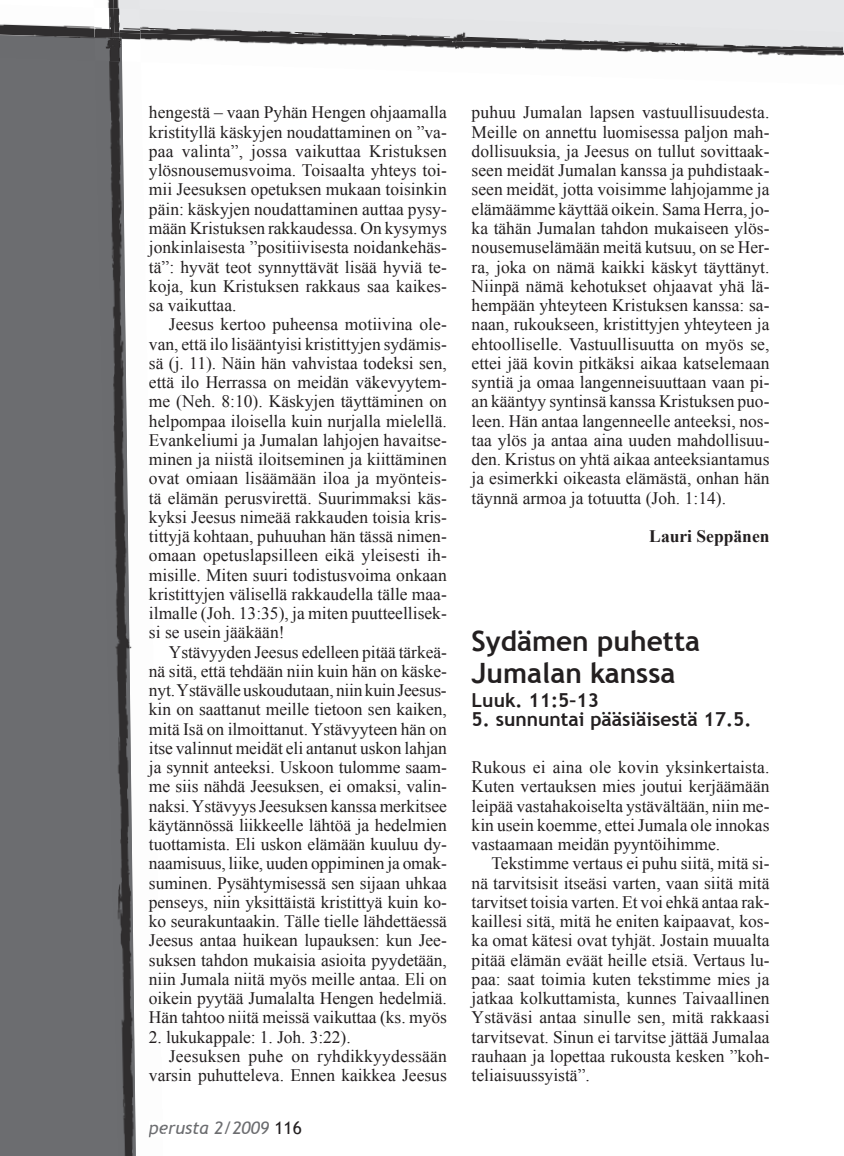
<style>
.page{position:relative;width:844px;height:1156px;background:#fff}
.page>*{position:absolute;margin:0;border:0;box-sizing:border-box;transform-origin:0 0}
.t1{font:700 28px/31.5px "Trebuchet MS";color:#231f20}
.t2{font:700 19.25px "Trebuchet MS";color:#231f20}
.t3{font:17.5px/19.2px "Times New Roman";color:#231f20;text-align:justify}
.t4{font:italic 17.5px "Trebuchet MS";color:#6c6d70}
.t5{font:700 17.5px "Times New Roman";color:#231f20}
.s1{color:#6d6e71}
.s2{font-style:normal;color:#231f20}
</style>
<div class="page">
<hr style="left:164px;top:0;width:678px;height:4px;background:#e6e7e9">
<div style="left:0;top:85px;width:93px;height:1071px;background:#6c6d70"></div>
<img style="left:0;top:4px;width:842px;height:81px">
<img style="left:164px;top:9px;width:678px;height:42px">
<img style="left:0;top:35px;width:93px;height:26px">
<img style="left:93px;top:0;width:71px;height:1156px">
<img style="left:149px;top:1121px;width:15px;height:16px">
<img style="left:113px;top:0;width:27px;height:8px">
<img style="left:95px;top:62px;width:41px;height:1094px">
<img style="left:94px;top:8px;width:47px;height:54px">
<img style="left:95px;top:37px;width:27px;height:25px">
<svg style="left:842px;top:0;width:2px;height:56px"></svg>
<p class="t3" style="left:149px;top:103px;width:299px">hengestä – vaan Pyhän Hengen ohjaamalla kristityllä käskyjen noudattaminen on ”va&shy;paa valinta”, jossa vaikuttaa Kristuksen ylösnousemusvoima. Toisaalta yhteys toi&shy;mii Jeesuksen opetuksen mukaan toisinkin päin: käskyjen noudattaminen auttaa pysy&shy;mään Kristuksen rakkaudessa. On kysymys jonkinlaisesta ”positiivisesta noidankehäs&shy;tä”: hyvät teot synnyttävät lisää hyviä te&shy;koja, kun Kristuksen rakkaus saa kaikes&shy;sa vaikuttaa.</p>
<p class="t3" style="left:149px;top:315px;width:299px;text-indent:20px">Jeesus kertoo puheensa motiivina ole&shy;van, että ilo lisääntyisi kristittyjen sydämis&shy;sä (j. 11). Näin hän vahvistaa todeksi sen, että ilo Herrassa on meidän väkevyytem&shy;me (Neh. 8:10). Käskyjen täyttäminen on helpompaa iloisella kuin nurjalla mielellä.<br>Evankeliumi ja Jumalan lahjojen havaitse&shy;minen ja niistä iloitseminen ja kiittäminen ovat omiaan lisäämään iloa ja myönteis&shy;tä elämän perusvirettä. Suurimmaksi käs&shy;kyksi Jeesus nimeää rakkauden toisia kris&shy;tittyjä kohtaan, puhuuhan hän tässä nimen&shy;omaan opetuslapsilleen eikä yleisesti ih&shy;misille. Miten suuri todistusvoima onkaan kristittyjen välisellä rakkaudella tälle maa&shy;ilmalle (Joh. 13:35), ja miten puutteellisek&shy;si se usein jääkään!</p>
<p class="t3" style="left:149px;top:642px;width:299px;text-indent:20px">Ystävyyden Jeesus edelleen pitää tärkeä&shy;nä sitä, että tehdään niin kuin hän on käske&shy;nyt. Ystävälle uskoudutaan, niin kuin Jeesus&shy;kin on saattanut meille tietoon sen kaiken, mitä Isä on ilmoittanut. Ystävyyteen hän on itse valinnut meidät eli antanut uskon lahjan ja synnit anteeksi. Uskoon tulomme saam&shy;me siis nähdä Jeesuksen, ei omaksi, valin&shy;naksi. Ystävyys Jeesuksen kanssa merkitsee käytännössä liikkeelle lähtöä ja hedelmien tuottamista. Eli uskon elämään kuuluu dy&shy;naamisuus, liike, uuden oppiminen ja omak&shy;suminen. Pysähtymisessä sen sijaan uhkaa penseys, niin yksittäistä kristittyä kuin ko&shy;ko seurakuntaakin. Tälle tielle lähdettäessä Jeesus antaa huikean lupauksen: kun Jee&shy;suksen tahdon mukaisia asioita pyydetään, niin Jumala niitä myös meille antaa. Eli on oikein pyytää Jumalalta Hengen hedelmiä.<br>Hän tahtoo niitä meissä vaikuttaa (ks. myös</p>
<p class="t3" style="left:149px;top:1027px;width:203px">2. lukukappale: 1. Joh. 3:22).</p>
<p class="t3" style="left:169px;top:1046px;width:279px">Jeesuksen puhe on ryhdikkyydessään</p>
<p class="t3" style="left:149px;top:1065px;width:299px">varsin puhutteleva. Ennen kaikkea Jeesus</p>
<p class="t4" style="left:149px;top:1117px;width:154px"><span class="s1">pe</span>rusta 2/2009 <span class="s2">116</span></p>
<p class="t3" style="left:471px;top:103px;width:299px">puhuu Jumalan lapsen vastuullisuudesta.<br>Meille on annettu luomisessa paljon mah&shy;dollisuuksia, ja Jeesus on tullut sovittaak&shy;seen meidät Jumalan kanssa ja puhdistaak&shy;seen meidät, jotta voisimme lahjojamme ja elämäämme käyttää oikein. Sama Herra, jo&shy;ka tähän Jumalan tahdon mukaiseen ylös&shy;nousemuselämään meitä kutsuu, on se Her&shy;ra, joka on nämä kaikki käskyt täyttänyt.<br>Niinpä nämä kehotukset ohjaavat yhä lä&shy;hempään yhteyteen Kristuksen kanssa: sa&shy;naan, rukoukseen, kristittyjen yhteyteen ja ehtoolliselle. Vastuullisuutta on myös se, ettei jää kovin pitkäksi aikaa katselemaan syntiä ja omaa langenneisuuttaan vaan pi&shy;an kääntyy syntinsä kanssa Kristuksen puo&shy;leen. Hän antaa langenneelle anteeksi, nos&shy;taa ylös ja antaa aina uuden mahdollisuu&shy;den. Kristus on yhtä aikaa anteeksiantamus ja esimerkki oikeasta elämästä, onhan hän täynnä armoa ja totuutta (Joh. 1:14).</p>
<p class="t5" style="left:649px;top:526px;width:122px">Lauri Seppänen</p>
<h1 class="t1" style="left:471px;top:625px;width:230px">Sydämen puhetta<br>Jumalan kanssa</h1>
<p class="t2" style="left:471px;top:689px;width:129px">Luuk. 11:5–13</p>
<p class="t2" style="left:471px;top:708px;width:281px">5. sunnuntai pääsiäisestä 17.5.</p>
<p class="t3" style="left:471px;top:757px;width:299px">Rukous ei aina ole kovin yksinkertaista.<br>Kuten vertauksen mies joutui kerjäämään leipää vastahakoiselta ystävältään, niin me&shy;kin usein koemme, ettei Jumala ole innokas vastaamaan meidän pyyntöihimme.</p>
<p class="t3" style="left:471px;top:854px;width:299px;text-indent:20px">Tekstimme vertaus ei puhu siitä, mitä si&shy;nä tarvitsisit itseäsi varten, vaan siitä mitä tarvitset toisia varten. Et voi ehkä antaa rak&shy;kaillesi sitä, mitä he eniten kaipaavat, kos&shy;ka omat kätesi ovat tyhjät. Jostain muualta pitää elämän eväät heille etsiä. Vertaus lu&shy;paa: saat toimia kuten tekstimme mies ja jatkaa kolkuttamista, kunnes Taivaallinen Ystäväsi antaa sinulle sen, mitä rakkaasi tarvitsevat. Sinun ei tarvitse jättää Jumalaa rauhaan ja lopettaa rukousta kesken ”koh&shy;teliaisuussyistä”.</p>
</div>
